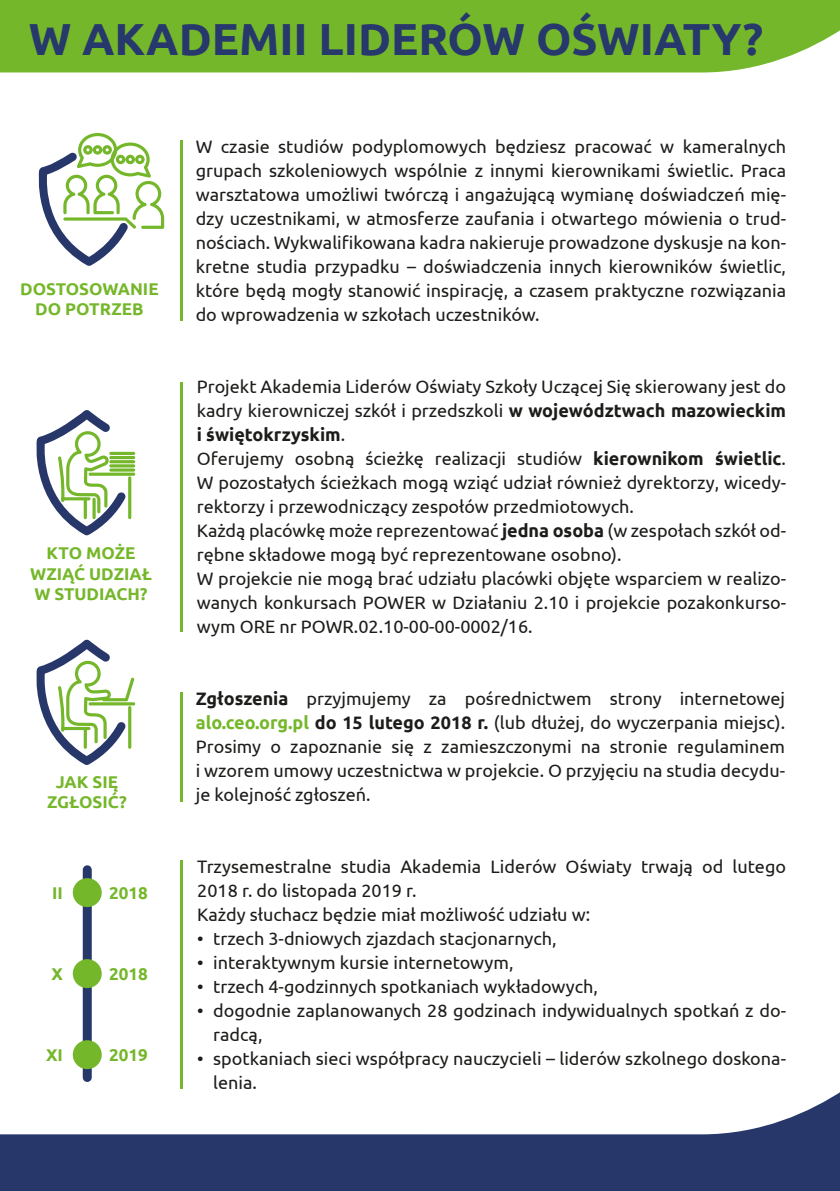
<style>
.page{position:relative;width:840px;height:1191px;background:#fff}
.page>*{position:absolute;margin:0;border:0;box-sizing:border-box;transform-origin:0 0}
.t1{font:700 44.8px "Ubuntu";color:#26386c}
.t2{font:18px/24px "Ubuntu";color:#1c1c1a}
.t3{font:700 17px/20.4px "Ubuntu";color:#75b72a;text-align:center}
.s1{font-weight:700}
.s2{font-weight:700;color:#75b72a}
</style>
<div class="page">
<div style="left:0;top:0;width:839px;height:73px;background:#75b72a"></div>
<hr style="left:180px;top:860px;width:3px;height:228px;background:#75b72a">
<hr style="left:180px;top:140px;width:3px;height:180px;background:#75b72a">
<svg style="left:38px;top:133px;width:126px;height:133px"></svg>
<hr style="left:180px;top:692px;width:3px;height:110px;background:#75b72a">
<hr style="left:89px;top:702px;width:46px;height:3px;background:#75b72a;border-radius:2px">
<svg style="left:36px;top:639px;width:98px;height:126px"></svg>
<hr style="left:180px;top:382px;width:3px;height:249px;background:#75b72a">
<svg style="left:89px;top:472px;width:46px;height:4px"></svg>
<hr style="left:128px;top:476px;width:3px;height:43px;background:#75b72a;border-radius:2px">
<hr style="left:109px;top:468px;width:26px;height:3px;background:#75b72a;border-radius:2px">
<hr style="left:109px;top:464px;width:26px;height:3px;background:#75b72a;border-radius:2px">
<hr style="left:109px;top:460px;width:26px;height:3px;background:#75b72a;border-radius:2px">
<hr style="left:109px;top:456px;width:26px;height:3px;background:#75b72a;border-radius:2px">
<hr style="left:109px;top:452px;width:26px;height:3px;background:#75b72a;border-radius:2px">
<svg style="left:36px;top:410px;width:90px;height:125px"></svg>
<svg style="left:0;top:1044px;width:839px;height:147px"></svg>
<div style="left:83px;top:869px;width:9px;height:208px;background:#27376a"></div>
<div style="left:73px;top:878px;width:29px;height:29px;background:#75b72a;border-radius:50%"></div>
<div style="left:73px;top:959px;width:29px;height:29px;background:#75b72a;border-radius:50%"></div>
<div style="left:73px;top:1040px;width:29px;height:29px;background:#75b72a;border-radius:50%"></div>
<h1 class="t1" style="left:29px;top:12px;width:735px">W AKADEMII LIDERÓW OŚWIATY?</h1>
<p class="t3" style="left:20px;top:278px;width:140px">DOSTOSOWANIE<br>DO POTRZEB</p>
<p class="t3" style="left:30px;top:543px;width:123px">KTO MOŻE<br>WZIĄĆ UDZIAŁ<br>W STUDIACH?</p>
<p class="t3" style="left:47px;top:771px;width:81px">JAK SIĘ<br>ZGŁOSIĆ?</p>
<p class="t3" style="left:52px;top:882px;width:12px">II</p>
<p class="t3" style="left:109px;top:882px;width:40px">2018</p>
<p class="t3" style="left:51px;top:963px;width:13px">X</p>
<p class="t3" style="left:109px;top:963px;width:40px">2018</p>
<p class="t3" style="left:46px;top:1044px;width:18px">XI</p>
<p class="t3" style="left:109px;top:1044px;width:40px">2019</p>
<p class="t2" style="left:195px;top:134px;width:591px;text-align:justify">W czasie studiów podyplomowych będziesz pracować w kameralnych grupach szkoleniowych wspólnie z innymi kierownikami świetlic. Praca warsztatowa umożliwi twórczą i angażującą wymianę doświadczeń mię&shy;dzy uczestnikami, w atmosferze zaufania i otwartego mówienia o trud&shy;nościach. Wykwalifikowana kadra nakieruje prowadzone dyskusje na kon&shy;kretne studia przypadku – doświadczenia innych kierowników świetlic, które będą mogły stanowić inspirację, a czasem praktyczne rozwiązania do wprowadzenia w szkołach uczestników.</p>
<p class="t2" style="left:197px;top:374px;width:590px">Projekt Akademia Liderów Oświaty Szkoły Uczącej Się skierowany jest do kadry kierowniczej szkół i przedszkoli <span class="s1">w województwach mazowieckim i świętokrzyskim</span>.<br>Oferujemy osobną ścieżkę realizacji studiów <span class="s1">kierownikom świetlic</span>.<br>W pozostałych ścieżkach mogą wziąć udział również dyrektorzy, wicedy&shy;rektorzy i przewodniczący zespołów przedmiotowych.<br>Każdą placówkę może reprezentować <span class="s1">jedna osoba</span> (w zespołach szkół od&shy;rębne składowe mogą być reprezentowane osobno).<br>W projekcie nie mogą brać udziału placówki objęte wsparciem w realizo&shy;wanych konkursach POWER w Działaniu 2.10 i projekcie pozakonkurso&shy;wym ORE nr POWR.02.10-00-00-0002/16.</p>
<p class="t2" style="left:196px;top:686px;width:590px;text-align:justify"><span class="s1">Zgłoszenia</span> przyjmujemy za pośrednictwem strony internetowej <span class="s2">alo.ceo.org.pl</span> <span class="s1">do 15 lutego 2018 r.</span> (lub dłużej, do wyczerpania miejsc).<br>Prosimy o zapoznanie się z zamieszczonymi na stronie regulaminem i wzorem umowy uczestnictwa w projekcie. O przyjęciu na studia decydu&shy;je kolejność zgłoszeń.</p>
<p class="t2" style="left:197px;top:854px;width:590px">Trzysemestralne studia Akademia Liderów Oświaty trwają od lutego<br>2018 r. do listopada 2019 r.<br>Każdy słuchacz będzie miał możliwość udziału w:</p>
<p class="t2" style="left:197px;top:926px;width:360px">• trzech 3-dniowych zjazdach stacjonarnych,</p>
<p class="t2" style="left:197px;top:950px;width:317px">• interaktywnym kursie internetowym,</p>
<p class="t2" style="left:197px;top:974px;width:402px">• trzech 4-godzinnych spotkaniach wykładowych,</p>
<p class="t2" style="left:213px;top:998px;width:574px;text-indent:-16px">• dogodnie zaplanowanych 28 godzinach indywidualnych spotkań z do&shy;radcą,</p>
<p class="t2" style="left:213px;top:1046px;width:574px;text-indent:-16px">• spotkaniach sieci współpracy nauczycieli – liderów szkolnego doskona&shy;lenia.</p>
</div>
